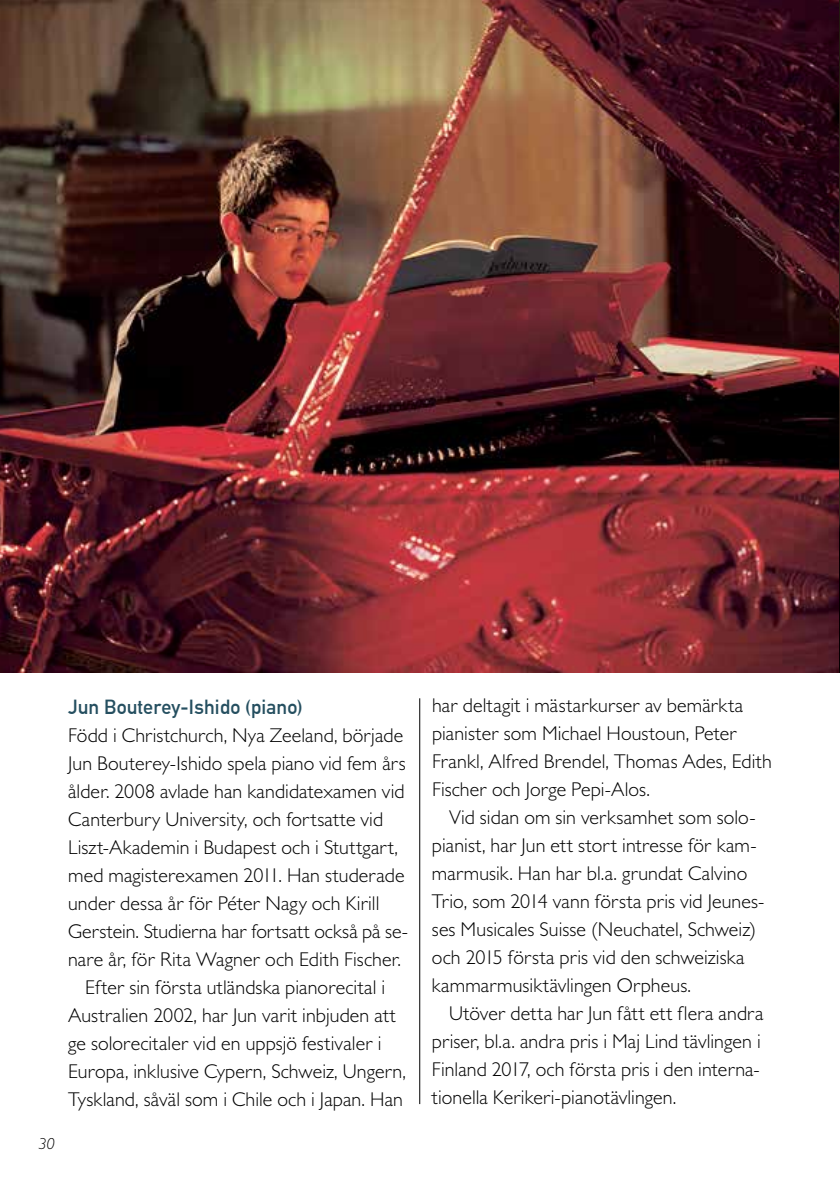
<style>
.page{position:relative;width:840px;height:1191px;background:#fff}
.page>*{position:absolute;margin:0;border:0;box-sizing:border-box;transform-origin:0 0}
.t1{font:300 20px/28px "Gill Sans MT Pro";letter-spacing:.005em;color:#000}
.t2{font:700 20px "DIN Alternate";letter-spacing:.005em;color:#254f60}
.t3{font:italic 300 16px "Gill Sans MT Pro";color:#000}
</style>
<div class="page">
<img style="left:0;top:0;width:840px;height:672px">
<hr style="left:419px;top:698px;width:1px;height:406px;background:#000">
<p class="t3" style="left:38px;top:1134px;width:18px">30</p>
<p class="t2" style="left:68px;top:691px;width:236px">Jun Bouterey-Ishido (piano)</p>
<p class="t1" style="left:68px;top:720px;width:336px">Född i Christchurch, Nya Zeeland, började</p>
<p class="t1" style="left:68px;top:748px;width:339px">Jun Bouterey-Ishido spela piano vid fem års</p>
<p class="t1" style="left:68px;top:776px;width:338px">ålder. 2008 avlade han kandidatexamen vid</p>
<p class="t1" style="left:68px;top:804px;width:316px">Canterbury University, och fortsatte vid</p>
<p class="t1" style="left:68px;top:832px;width:331px">Liszt-Akademin i Budapest och i Stuttgart,</p>
<p class="t1" style="left:68px;top:860px;width:338px">med magisterexamen 2011. Han studerade</p>
<p class="t1" style="left:68px;top:888px;width:312px">under dessa år för Péter Nagy och Kirill</p>
<p class="t1" style="left:68px;top:916px;width:341px">Gerstein. Studierna har fortsatt också på se-</p>
<p class="t1" style="left:68px;top:944px;width:334px">nare år, för Rita Wagner och Edith Fischer.</p>
<p class="t1" style="left:85px;top:972px;width:301px">Efter sin första utländska pianorecital i</p>
<p class="t1" style="left:68px;top:1000px;width:329px">Australien 2002, har Jun varit inbjuden att</p>
<p class="t1" style="left:68px;top:1028px;width:315px">ge solorecitaler vid en uppsjö festivaler i</p>
<p class="t1" style="left:68px;top:1056px;width:339px">Europa, inklusive Cypern, Schweiz, Ungern,</p>
<p class="t1" style="left:68px;top:1084px;width:336px">Tyskland, såväl som i Chile och i Japan. Han</p>
<p class="t1" style="left:432px;top:691px;width:341px">har deltagit i mästarkurser av bemärkta pianister som Michael Houstoun, Peter Frankl, Alfred Brendel, Thomas Ades, Edith Fischer och Jorge Pepi-Alos.</p>
<p class="t1" style="left:432px;top:803px;width:333px;text-indent:17px">Vid sidan om sin verksamhet som solo&shy;pianist, har Jun ett stort intresse för kam&shy;marmusik. Han har bl.a. grundat Calvino Trio, som 2014 vann första pris vid Jeunes&shy;ses Musicales Suisse (Neuchatel, Schweiz) och 2015 första pris vid den schweiziska kammarmusiktävlingen Orpheus.</p>
<p class="t1" style="left:432px;top:999px;width:333px;text-indent:17px">Utöver detta har Jun fått ett flera andra priser, bl.a. andra pris i Maj Lind tävlingen i Finland 2017, och första pris i den interna&shy;tionella Kerikeri-pianotävlingen.</p>
</div>
